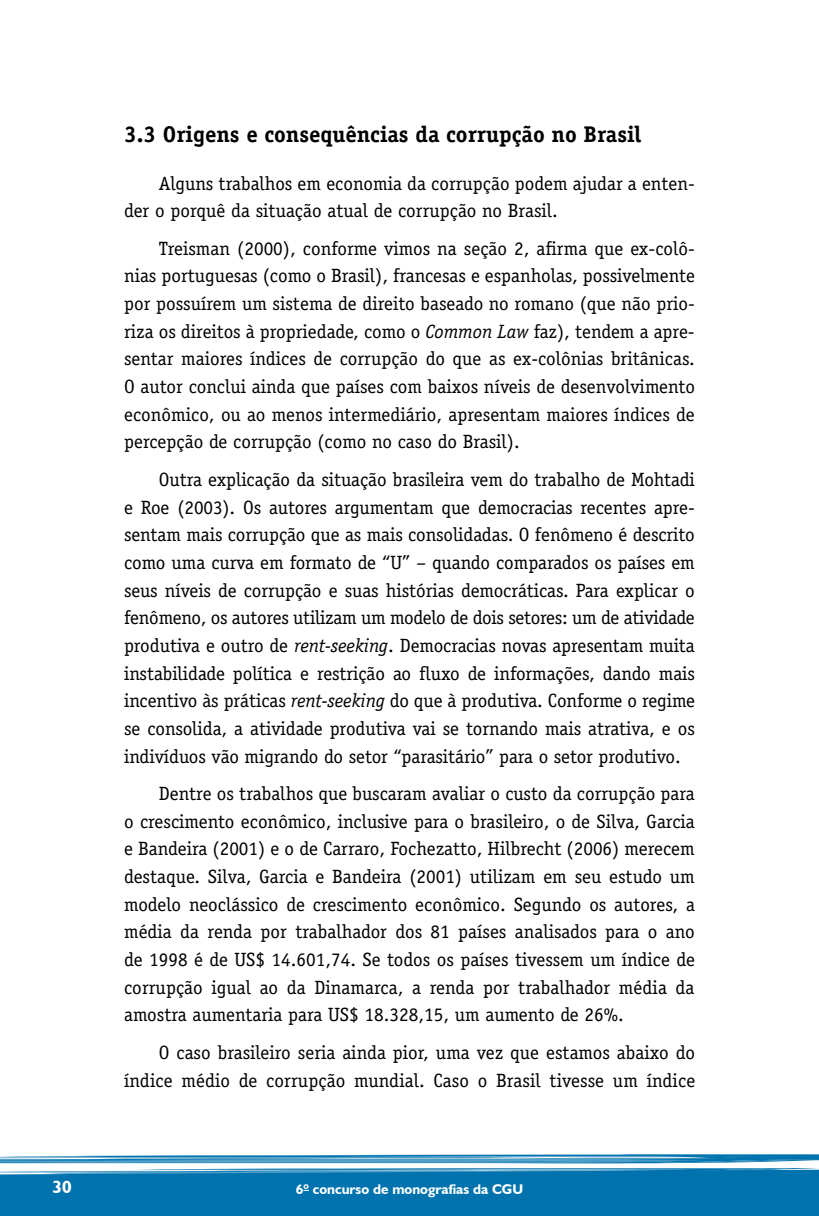
<style>
.page{position:relative;width:819px;height:1216px;background:#fff}
.page>*{position:absolute;margin:0;border:0;box-sizing:border-box;transform-origin:0 0}
.t1{font:700 22.75px "Officina Serif";color:#000}
.t2{font:19.25px/27.7px "Officina Serif";color:#000;text-align:justify}
.t3{font:700 17.5px "Humanist 521 BT";color:#fff}
.t4{font:700 14px "Humanist 521 BT";color:#fff}
.s1{font-style:italic}
</style>
<div class="page">
<svg style="left:0;top:1154px;width:819px;height:61px;background:#2989bb"></svg>
<p class="t1" style="left:124px;top:120px;width:518px">3.3 Origens e consequências da corrupção no Brasil</p>
<p class="t2" style="left:124px;top:169px;width:572px;text-indent:35px">Alguns trabalhos em economia da corrupção podem ajudar a enten&shy;der o porquê da situação atual de corrupção no Brasil.</p>
<p class="t2" style="left:124px;top:234px;width:572px;text-indent:35px">Treisman (2000), conforme vimos na seção 2, afirma que ex-colô&shy;nias portuguesas (como o Brasil), francesas e espanholas, possivelmente por possuírem um sistema de direito baseado no romano (que não prio&shy;riza os direitos à propriedade, como o <span class="s1">Common Law</span> faz), tendem a apre&shy;sentar maiores índices de corrupção do que as ex-colônias britânicas.<br>O autor conclui ainda que países com baixos níveis de desenvolvimento econômico, ou ao menos intermediário, apresentam maiores índices de percepção de corrupção (como no caso do Brasil).</p>
<p class="t2" style="left:124px;top:465px;width:572px;text-indent:35px">Outra explicação da situação brasileira vem do trabalho de Mohtadi e Roe (2003). Os autores argumentam que democracias recentes apre&shy;sentam mais corrupção que as mais consolidadas. O fenômeno é descrito como uma curva em formato de “U” – quando comparados os países em seus níveis de corrupção e suas histórias democráticas. Para explicar o fenômeno, os autores utilizam um modelo de dois setores: um de atividade produtiva e outro de <span class="s1">rent-seeking</span>. Democracias novas apresentam muita instabilidade política e restrição ao fluxo de informações, dando mais incentivo às práticas <span class="s1">rent-seeking</span> do que à produtiva. Conforme o regime se consolida, a atividade produtiva vai se tornando mais atrativa, e os indivíduos vão migrando do setor “parasitário” para o setor produtivo.</p>
<p class="t2" style="left:124px;top:779px;width:572px;text-indent:35px">Dentre os trabalhos que buscaram avaliar o custo da corrupção para o crescimento econômico, inclusive para o brasileiro, o de Silva, Garcia e Bandeira (2001) e o de Carraro, Fochezatto, Hilbrecht (2006) merecem destaque. Silva, Garcia e Bandeira (2001) utilizam em seu estudo um modelo neoclássico de crescimento econômico. Segundo os autores, a média da renda por trabalhador dos 81 países analisados para o ano de 1998 é de US$ 14.601,74. Se todos os países tivessem um índice de corrupção igual ao da Dinamarca, a renda por trabalhador média da amostra aumentaria para US$ 18.328,15, um aumento de 26%.</p>
<p class="t2" style="left:124px;top:1038px;width:572px;text-align:right">O caso brasileiro seria ainda pior, uma vez que estamos abaixo do índice médio de corrupção mundial. Caso o Brasil tivesse um índice</p>
<p class="t3" style="left:52px;top:1175px;width:21px">30</p>
<p class="t4" style="left:296px;top:1180px;width:229px">6<sup>o</sup> concurso de monografias da CGU</p>
</div>
